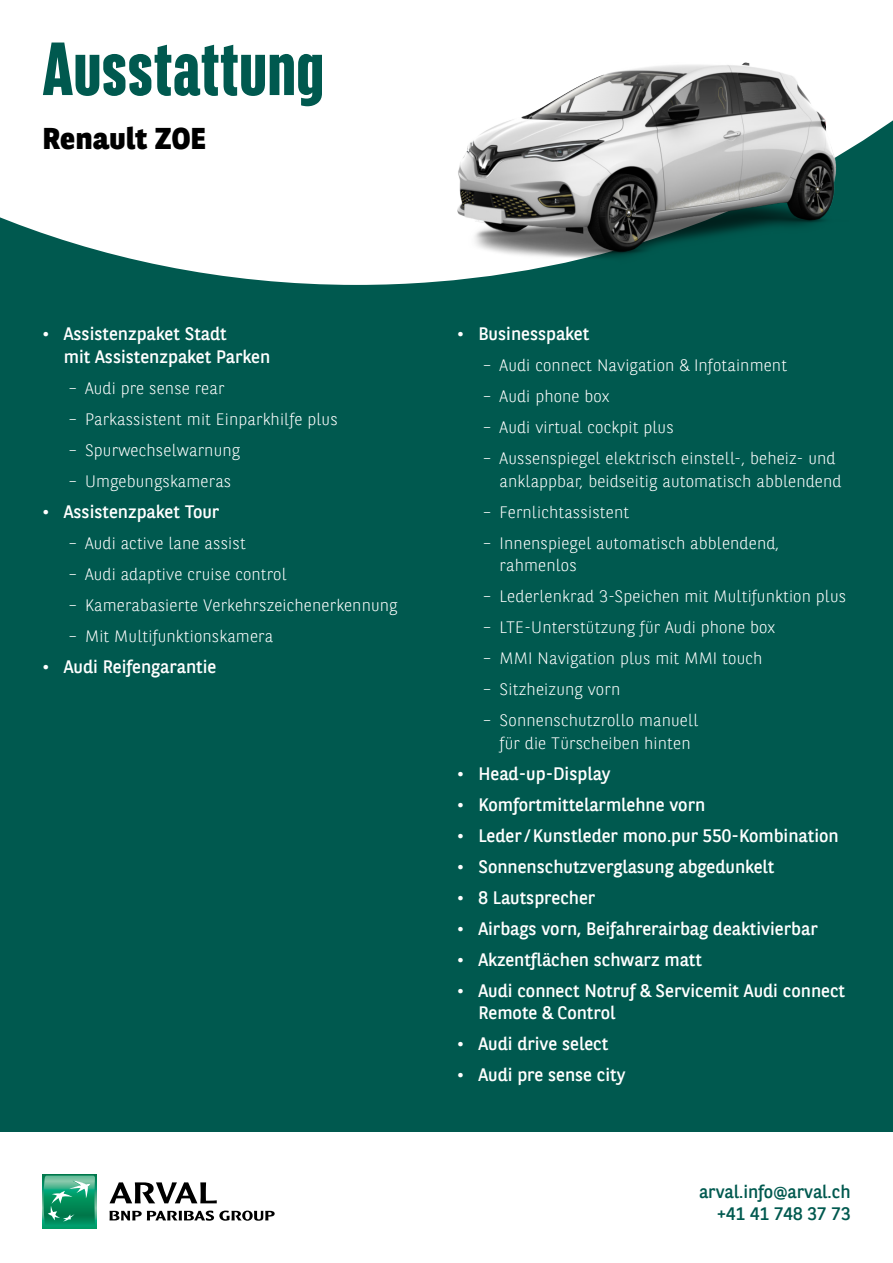
<style>
.page{position:relative;width:893px;height:1263px;background:#00594f}
.page>*{position:absolute;margin:0;border:0;box-sizing:border-box;transform-origin:0 0}
.t1{font:800 75px "BNPP Sans Condensed";letter-spacing:.005em;color:#00594f}
.t2{font:800 30px "BNPP Sans";letter-spacing:.005em;color:#000}
.t3{font:18px/22.5px "BNPP Sans";color:#fff}
.t4{font:18px/22.5px "BNPP Sans";color:#00594f;text-align:right}
.t5{font:300 16.5px/22.5px "BNPP Sans";letter-spacing:.01em;color:#fff}
</style>
<div class="page">
<div style="left:0;top:1132px;width:893px;height:131px;background:#fff"></div>
<div style="left:43px;top:1175px;width:53px;height:53px;background:#009e6b"></div>
<svg style="left:43px;top:1175px;width:52px;height:48px"></svg>
<svg style="left:110px;top:1210px;width:165px;height:11px"></svg>
<svg style="left:110px;top:1182px;width:107px;height:21px"></svg>
<svg style="left:0;top:0;width:893px;height:285px;background:#dfeae9"></svg>
<img style="left:457px;top:63px;width:393px;height:202px">
<h1 class="t1" style="left:43px;top:22px;width:284px">Ausstattung</h1>
<h2 class="t2" style="left:43px;top:118px;width:165px">Renault ZOE</h2>
<p class="t3" style="left:64px;top:322px;width:208px;text-indent:-21px">• Assistenzpaket Stadt<br>mit Assistenzpaket Parken</p>
<p class="t5" style="left:68px;top:376px;width:158px">– Audi pre sense rear</p>
<p class="t5" style="left:68px;top:407px;width:271px">– Parkassistent mit Einparkhilfe plus</p>
<p class="t5" style="left:68px;top:438px;width:174px">– Spurwechselwarnung</p>
<p class="t5" style="left:68px;top:469px;width:165px">– Umgebungskameras</p>
<p class="t3" style="left:43px;top:499px;width:178px">• Assistenzpaket Tour</p>
<p class="t5" style="left:68px;top:531px;width:179px">– Audi active lane assist</p>
<p class="t5" style="left:68px;top:562px;width:220px">– Audi adaptive cruise control</p>
<p class="t5" style="left:68px;top:593px;width:331px">– Kamerabasierte Verkehrszeichenerkennung</p>
<p class="t5" style="left:68px;top:624px;width:207px">– Mit Multifunktionskamera</p>
<p class="t3" style="left:43px;top:654px;width:175px">• Audi Reifengarantie</p>
<p class="t3" style="left:457px;top:322px;width:134px">• Businesspaket</p>
<p class="t5" style="left:483px;top:353px;width:306px">– Audi connect Navigation &amp; Infotainment</p>
<p class="t5" style="left:483px;top:384px;width:129px">– Audi phone box</p>
<p class="t5" style="left:483px;top:415px;width:193px">– Audi virtual cockpit plus</p>
<p class="t5" style="left:500px;top:446px;width:343px;text-indent:-17px">– Aussenspiegel elektrisch einstell-, beheiz- und anklappbar, beidseitig automatisch abblendend</p>
<p class="t5" style="left:483px;top:500px;width:148px">– Fernlichtassistent</p>
<p class="t5" style="left:500px;top:531px;width:281px;text-indent:-17px">– Innenspiegel automatisch abblendend, rahmenlos</p>
<p class="t5" style="left:483px;top:584px;width:365px">– Lederlenkrad 3-Speichen mit Multifunktion plus</p>
<p class="t5" style="left:483px;top:615px;width:294px">– LTE-Unterstützung für Audi phone box</p>
<p class="t5" style="left:483px;top:646px;width:281px">– MMI Navigation plus mit MMI touch</p>
<p class="t5" style="left:483px;top:677px;width:139px">– Sitzheizung vorn</p>
<p class="t5" style="left:483px;top:708px;width:217px;text-align:center">– Sonnenschutzrollo manuell für die Türscheiben hinten</p>
<p class="t3" style="left:457px;top:761px;width:155px">• Head-up-Display</p>
<p class="t3" style="left:457px;top:792px;width:250px">• Komfortmittelarmlehne vorn</p>
<p class="t3" style="left:457px;top:823px;width:383px">• Leder /Kunstleder mono.pur 550-Kombination</p>
<p class="t3" style="left:457px;top:854px;width:319px">• Sonnenschutzverglasung abgedunkelt</p>
<p class="t3" style="left:457px;top:885px;width:140px">• 8 Lautsprecher</p>
<p class="t3" style="left:457px;top:916px;width:362px">• Airbags vorn, Beifahrerairbag deaktivierbar</p>
<p class="t3" style="left:457px;top:947px;width:246px">• Akzentflächen schwarz matt</p>
<p class="t3" style="left:478px;top:978px;width:368px;text-indent:-21px">• Audi connect Notruf &amp; Servicemit Audi connect<br>Remote &amp; Control</p>
<p class="t3" style="left:457px;top:1032px;width:153px">• Audi drive select</p>
<p class="t3" style="left:457px;top:1063px;width:170px">• Audi pre sense city</p>
<p class="t4" style="left:699px;top:1180px;width:153px">arval.info@arval.ch +41 41 748 37 73</p>
</div>
